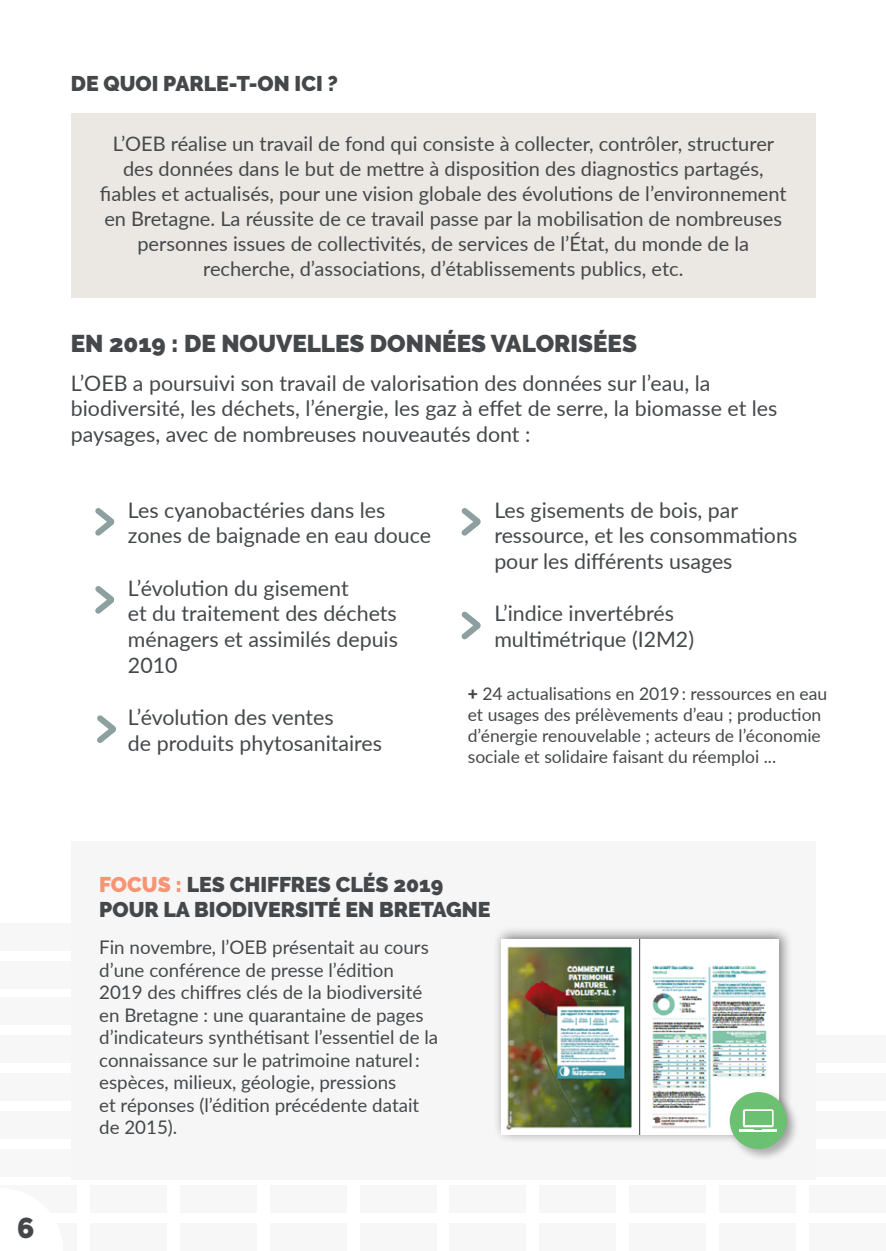
<style>
.page{position:relative;width:886px;height:1251px;background:#fff}
.page>*{position:absolute;margin:0;border:0;box-sizing:border-box;transform-origin:0 0}
.t1{font:900 28.5px "Raleway";color:#45484a}
.t2{font:900 24.25px "Raleway";color:#45484a}
.t3{font:21.38px/25.6px "Lato";color:#45484a}
.t4{font:900 21.25px/25.5px "Raleway";color:#45484a;text-align:center}
.t5{font:900 21.25px "Raleway";color:#f69474}
.t6{font:20px/25px "Lato";color:#45484a;text-align:center}
.t7{font:18.75px/22.5px "Lato";color:#45484a}
.t8{font:17.5px/21px "Lato";color:#45484a}
.s1{font-weight:900}
.s2{color:#f69474}
</style>
<div class="page">
<div style="left:360px;top:1185px;width:76px;height:28px;background:#f7f7f7"></div>
<div style="left:719px;top:1185px;width:77px;height:28px;background:#f7f7f7"></div>
<div style="left:180px;top:1185px;width:76px;height:28px;background:#f7f7f7"></div>
<div style="left:540px;top:1185px;width:76px;height:28px;background:#f7f7f7"></div>
<div style="left:0;top:1185px;width:76px;height:28px;background:#f7f7f7"></div>
<div style="left:809px;top:1185px;width:77px;height:28px;background:#f7f7f7"></div>
<div style="left:270px;top:1185px;width:76px;height:28px;background:#f7f7f7"></div>
<div style="left:630px;top:1185px;width:76px;height:28px;background:#f7f7f7"></div>
<div style="left:90px;top:1185px;width:76px;height:28px;background:#f7f7f7"></div>
<div style="left:450px;top:1185px;width:76px;height:28px;background:#f7f7f7"></div>
<div style="left:0;top:997px;width:76px;height:28px;background:#f7f7f7"></div>
<div style="left:0;top:1149px;width:76px;height:27px;background:#f7f7f7"></div>
<div style="left:809px;top:1149px;width:77px;height:27px;background:#f7f7f7"></div>
<div style="left:0;top:961px;width:76px;height:27px;background:#f7f7f7"></div>
<div style="left:0;top:1111px;width:76px;height:28px;background:#f7f7f7"></div>
<div style="left:809px;top:1111px;width:77px;height:28px;background:#f7f7f7"></div>
<div style="left:0;top:923px;width:76px;height:27px;background:#f7f7f7"></div>
<div style="left:0;top:1073px;width:76px;height:28px;background:#f7f7f7"></div>
<div style="left:809px;top:1073px;width:77px;height:28px;background:#f7f7f7"></div>
<div style="left:0;top:1035px;width:76px;height:28px;background:#f7f7f7"></div>
<div style="left:809px;top:1035px;width:77px;height:28px;background:#f7f7f7"></div>
<div style="left:360px;top:1223px;width:76px;height:28px;background:#f7f7f7"></div>
<div style="left:719px;top:1223px;width:77px;height:28px;background:#f7f7f7"></div>
<div style="left:180px;top:1223px;width:76px;height:28px;background:#f7f7f7"></div>
<div style="left:540px;top:1223px;width:76px;height:28px;background:#f7f7f7"></div>
<div style="left:809px;top:1223px;width:77px;height:28px;background:#f7f7f7"></div>
<div style="left:270px;top:1223px;width:76px;height:28px;background:#f7f7f7"></div>
<div style="left:630px;top:1223px;width:76px;height:28px;background:#f7f7f7"></div>
<div style="left:90px;top:1223px;width:76px;height:28px;background:#f7f7f7"></div>
<div style="left:450px;top:1223px;width:76px;height:28px;background:#f7f7f7"></div>
<div style="left:71px;top:113px;width:744px;height:185px;background:#ebe8e3"></div>
<div style="left:71px;top:842px;width:744px;height:338px;background:#f6f6f6"></div>
<div style="left:493px;top:925px;width:300px;height:219px;background:#000;opacity:.5"></div>
<img style="left:501px;top:939px;width:277px;height:195px">
<div style="left:727px;top:1090px;width:73px;height:72px;background:#000;opacity:.3"></div>
<div style="left:730px;top:1092px;width:57px;height:57px;background:#6cc071;border-radius:50%"></div>
<div style="left:743px;top:1109px;width:31px;height:18px;background:#fff;border-radius:2px"></div>
<div style="left:745px;top:1111px;width:26px;height:14px;background:#6cc071"></div>
<svg style="left:740px;top:1129px;width:37px;height:3px"></svg>
<svg style="left:95px;top:508px;width:20px;height:28px"></svg>
<svg style="left:97px;top:715px;width:19px;height:28px"></svg>
<svg style="left:461px;top:611px;width:20px;height:29px"></svg>
<svg style="left:95px;top:586px;width:20px;height:28px"></svg>
<svg style="left:461px;top:508px;width:20px;height:28px"></svg>
<p class="t4" style="left:71px;top:71px;width:269px">DE QUOI PARLE-T-ON ICI ?</p>
<p class="t6" style="left:100px;top:130px;width:688px">L’OEB réalise un travail de fond qui consiste à collecter, contrôler, structurer des données dans le but de mettre à disposition des diagnostics partagés, fiables et actualisés, pour une vision globale des évolutions de l’environnement en Bretagne. La réussite de ce travail passe par la mobilisation de nombreuses personnes issues de collectivités, de services de l’État, du monde de la recherche, d’associations, d’établissements publics, etc.</p>
<p class="t2" style="left:71px;top:329px;width:565px">EN 2019 : DE NOUVELLES DONNÉES VALORISÉES</p>
<p class="t3" style="left:71px;top:369px;width:708px">L’OEB a poursuivi son travail de valorisation des données sur l’eau, la biodiversité, les déchets, l’énergie, les gaz à effet de serre, la biomasse et les paysages, avec de nombreuses nouveautés dont :</p>
<p class="t3" style="left:128px;top:496px;width:304px">Les cyanobactéries dans les zones de baignade en eau douce</p>
<p class="t3" style="left:128px;top:574px;width:271px">L’évolution du gisement<br>et du traitement des déchets ménagers et assimilés depuis<br>2010</p>
<p class="t3" style="left:128px;top:703px;width:256px">L’évolution des ventes<br>de produits phytosanitaires</p>
<p class="t3" style="left:494px;top:496px;width:304px">Les gisements de bois, par ressource, et les consommations pour les différents usages</p>
<p class="t3" style="left:494px;top:600px;width:201px">L’indice invertébrés multimétrique (I2M2)</p>
<p class="t8" style="left:468px;top:682px;width:361px"><span class="s1">+</span> 24 actualisations en 2019 : ressources en eau et usages des prélèvements d’eau ; production d’énergie renouvelable ; acteurs de l’économie sociale et solidaire faisant du réemploi ...</p>
<h1 class="t1" style="left:17px;top:1211px;width:19px">6</h1>
<p class="t4" style="left:99px;top:871px;width:393px"><span class="s2">S :</span> LES CHIFFRES CLÉS 2019<br>POUR LA BIODIVERSITÉ EN BRETAGNE</p>
<p class="t5" style="left:99px;top:872px;width:28px">FOCU</p>
<p class="t7" style="left:99px;top:935px;width:340px">Fin novembre, l’OEB présentait au cours d’une conférence de presse l’édition 2019 des chiffres clés de la biodiversité en Bretagne : une quarantaine de pages d’indicateurs synthétisant l’essentiel de la connaissance sur le patrimoine naturel : espèces, milieux, géologie, pressions<br>et réponses (l’édition précédente datait de 2015).</p>
</div>
